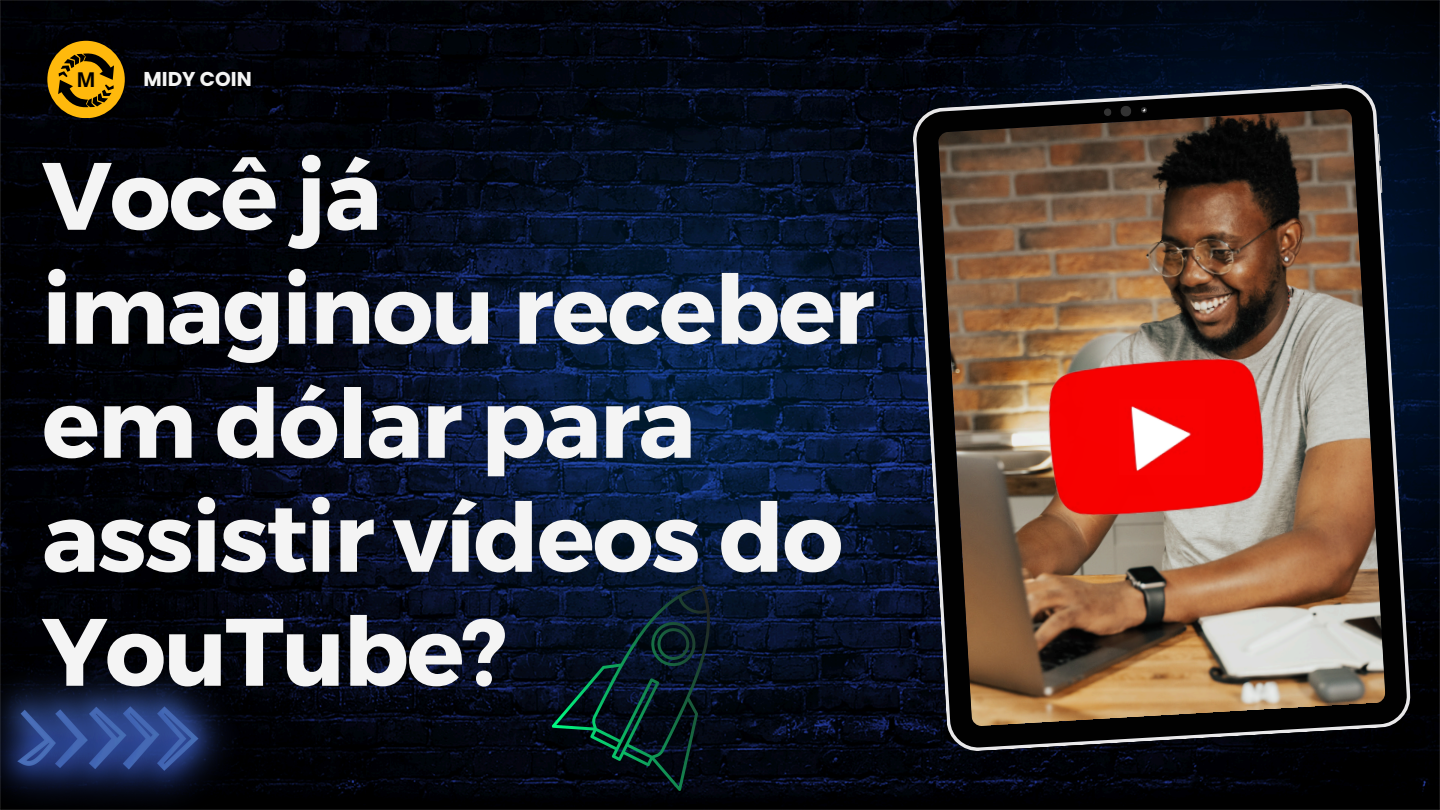
<style>
.page{position:relative;width:1440px;height:810px;background:#fff}
.page>*{position:absolute;margin:0;border:0;box-sizing:border-box;transform-origin:0 0}
.t1{font:700 95.5px/114px "Montserrat";letter-spacing:-.02em;color:#f4f4f4}
.t2{font:700 20.4px "Open Sans";color:#000}
.t3{font:700 20px "Poppins";color:#f4f4f4}
</style>
<div class="page">
<img style="left:0;top:0;width:1440px;height:810px">
<svg style="left:830px;top:0;width:610px;height:704px;background:#030c1e"></svg>
<img style="left:0;top:660px;width:245px;height:150px">
<svg style="left:524px;top:584px;width:239px;height:226px;background:#05131e"></svg>
<svg style="left:912px;top:84px;width:499px;height:668px;background:#1a1f2a"></svg>
<img style="left:938px;top:109px;width:447px;height:617px">
<svg style="left:1104px;top:108px;width:8px;height:8px"></svg>
<svg style="left:1120px;top:106px;width:11px;height:11px"></svg>
<svg style="left:1141px;top:107px;width:6px;height:6px"></svg>
<svg style="left:1378px;top:134px;width:5px;height:59px"></svg>
<svg style="left:1310px;top:83px;width:32px;height:3px"></svg>
<img style="left:985px;top:266px;width:343px;height:342px">
<div style="left:47px;top:41px;width:78px;height:77px;background:#ffb90c;border-radius:50%"></div>
<svg style="left:58px;top:53px;width:56px;height:55px"></svg>
<p class="t2" style="left:76px;top:66px;width:21px">M</p>
<p class="t3" style="left:143px;top:65px;width:110px">MIDY COIN</p>
<p class="t1" style="left:42px;top:134px;width:834px">Você já<br>imaginou receber em dólar para assistir vídeos do<br>YouTube?</p>
</div>
